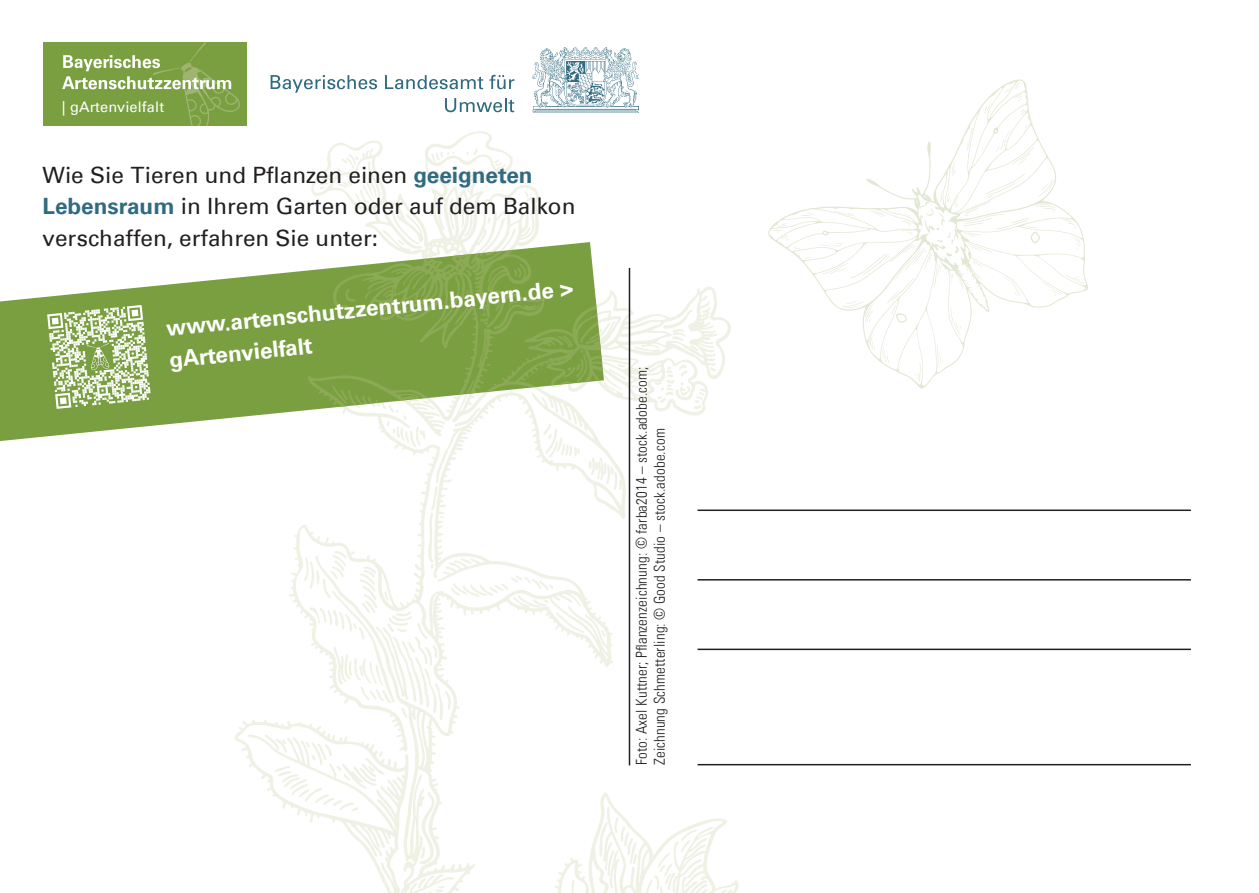
<style>
.page{position:relative;width:1259px;height:893px;background:#fff}
.page>*{position:absolute;margin:0;border:0;box-sizing:border-box;transform-origin:0 0}
.t1{font:22.5px/31.5px "Univers Com 55 Roman";color:#231f20}
.t2{font:700 22.5px "Univers Com 65";color:#fff}
.t3{font:15px/18px "Univers Com 47 Light Cond";letter-spacing:.01em;color:#231f20}
.t4{font:14.4px "Univers Com 55 Roman";letter-spacing:.01em;color:#fff}
.s1{font-family:"Univers Com 65";font-weight:700;color:#316b81}
</style>
<div class="page">
<img style="left:235px;top:82px;width:598px;height:811px">
<hr style="left:697px;top:509px;width:494px;height:2px;background:#231f20">
<hr style="left:697px;top:579px;width:494px;height:2px;background:#231f20">
<hr style="left:697px;top:649px;width:494px;height:1px;background:#231f20">
<hr style="left:697px;top:764px;width:494px;height:1px;background:#231f20">
<svg style="left:0;top:280px;width:604px;height:161px;fill:#799f40"></svg>
<svg style="left:47px;top:305px;width:103px;height:104px"></svg>
<div style="left:43px;top:43px;width:203px;height:83px;background:#799f40"></div>
<svg style="left:62px;top:43px;width:178px;height:83px"></svg>
<svg style="left:271px;top:75px;width:106px;height:18px"></svg>
<svg style="left:385px;top:75px;width:98px;height:14px"></svg>
<svg style="left:489px;top:75px;width:25px;height:14px"></svg>
<svg style="left:445px;top:98px;width:69px;height:14px"></svg>
<img style="left:532px;top:48px;width:106px;height:64px">
<svg style="left:735px;top:82px;width:88px;height:365px"></svg>
<svg style="left:768px;top:80px;width:320px;height:309px"></svg>
<hr style="left:629px;top:268px;width:1px;height:497px;background:#231f20">
<img style="left:214px;top:242px;width:390px;height:178px">
<p class="t4" style="left:62px;top:99px;width:104px">| gArtenvielfalt</p>
<p class="t1" style="left:43px;top:159px;width:534px">Wie Sie Tieren und Pflanzen einen <span class="s1">geeigneten<br>Lebensraum</span> in Ihrem Garten oder auf dem Balkon verschaffen, erfahren Sie unter:</p>
<p class="t2" style="left:165px;top:316px;width:410px;rotate:-6deg">www.artenschutzzentrum.bayern.de &gt;</p>
<p class="t2" style="left:168px;top:347px;width:145px;rotate:-6deg">gArtenvielfalt</p>
<p class="t3" style="left:632px;top:765px;width:400px;rotate:-90deg">Foto: Axel Kuttner; Pflanzenzeichnung: © farba2014 – stock.adobe.com;<br>Zeichnung Schmetterling: © Good Studio – stock.adobe.com</p>
</div>
